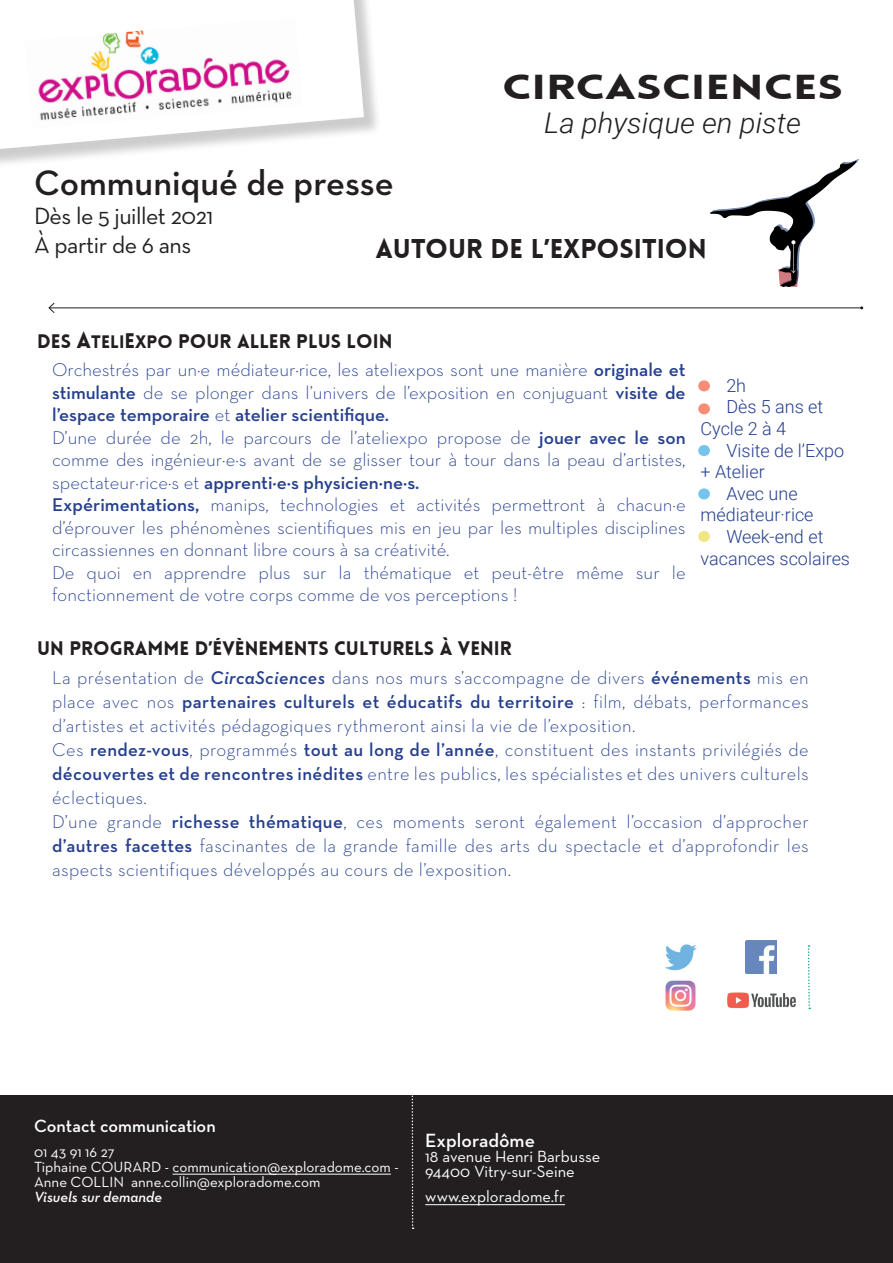
<style>
.page{position:relative;width:893px;height:1263px;background:#fff}
.page>*{position:absolute;margin:0;border:0;box-sizing:border-box;transform-origin:0 0}
.t1{font:600 36px "Neutraface Text";color:#231f20}
.t2{font:900 34.5px "Lovelo";color:#231f20;scale:1.4 1}
.t3{font:italic 300 28.5px "Roboto";color:#231f20}
.t4{font:900 27px "Lovelo";color:#231f20}
.t5{font:24px/28.8px "Neutraface Text";letter-spacing:-.02em;color:#231f20}
.t6{font:900 19.5px "Lovelo";color:#231f20}
.t7{font:600 19.5px "Neutraface Text";color:#fff}
.t8{font:300 18.75px/22.5px "Neutraface Text";color:#253f8e}
.t9{font:300 18.75px/24px "Neutraface Text";letter-spacing:.02em;color:#253f8e}
.t10{font:300 18px/21.6px "Roboto";color:#253f8e}
.t11{font:600 18px "Neutraface Text";color:#fff}
.t12{font:16.5px/15px "Neutraface Text";color:#fff}
.t13{font:15px/15px "Neutraface Text";color:#fff}
.t14{font:15px "Neutraface Text Demi Italic Alt";color:#fff}
.s1{font-size:22.5px}
.s2{font-size:18px}
.s3{font-size:21px}
.s4{font-weight:600}
.s5{font-weight:600;font-style:italic}
</style>
<div class="page">
<div style="left:0;top:0;width:382px;height:174px;background:#231f20;opacity:.75"></div>
<svg style="left:0;top:0;width:364px;height:156px"></svg>
<img style="left:24px;top:17px;width:279px;height:112px">
<div style="left:0;top:1095px;width:893px;height:168px;background:#231f20"></div>
<hr style="left:173px;top:1174px;width:218px;height:1px;background:#fff">
<svg style="left:411px;top:1095px;width:3px;height:134px"></svg>
<hr style="left:425px;top:1204px;width:140px;height:1px;background:#fff">
<svg style="left:807px;top:945px;width:4px;height:64px"></svg>
<img style="left:665px;top:944px;width:32px;height:67px">
<img style="left:746px;top:940px;width:30px;height:34px">
<img style="left:727px;top:992px;width:68px;height:17px">
<div style="left:698px;top:380px;width:12px;height:11px;background:#f58e74;border-radius:50%"></div>
<div style="left:698px;top:531px;width:12px;height:11px;background:#efe784;border-radius:50%"></div>
<div style="left:698px;top:488px;width:12px;height:11px;background:#75c4ed;border-radius:50%"></div>
<div style="left:698px;top:445px;width:12px;height:11px;background:#75c4ed;border-radius:50%"></div>
<div style="left:698px;top:403px;width:12px;height:11px;background:#f58e74;border-radius:50%"></div>
<img style="left:710px;top:159px;width:149px;height:128px">
<hr style="left:49px;top:307px;width:813px;height:1px;background:#231f20">
<svg style="left:48px;top:302px;width:7px;height:11px"></svg>
<h2 class="t2" style="left:502px;top:65px;width:245px">CIRCASCIENCES</h2>
<h3 class="t3" style="left:544px;top:103px;width:258px">La physique en piste</h3>
<h1 class="t1" style="left:34px;top:161px;width:361px">Communiqué de presse</h1>
<p class="t5" style="left:34px;top:201px;width:181px">Dès le 5 juillet 2021<br>À partir de 6 ans</p>
<h3 class="t4" style="left:375px;top:232px;width:333px">AUTOUR DE L’EXPOSITION</h3>
<p class="t6" style="left:37px;top:329px;width:357px">DES <span class="s1">A</span><span class="s2">TELI</span><span class="s3">E</span><span class="s2">XPO</span> POUR ALLER PLUS LOIN</p>
<p class="t8" style="left:52px;top:358px;width:635px">Orchestrés par un·e médiateur·rice, les ateliexpos sont une manière <span class="s4">originale et stimulante</span> de se plonger dans l’univers de l’exposition en conjuguant <span class="s4">visite de l’espace temporaire</span> et <span class="s4">atelier scientifique.<br></span>D’une durée de 2h, le parcours de l’ateliexpo propose de <span class="s4">jouer avec le son </span>comme des ingénieur·e·s avant de se glisser tour à tour dans la peau d’artistes, spectateur·rice·s et <span class="s4">apprenti·e·s physicien·ne·s.<br>Expérimentations,</span> manips, technologies et activités permettront à chacun·e d’éprouver les phénomènes scientifiques mis en jeu par les multiples disciplines circassiennes en donnant libre cours à sa créativité.<br>De quoi en apprendre plus sur la thématique et peut-être même sur le fonctionnement de votre corps comme de vos perceptions !</p>
<p class="t6" style="left:37px;top:636px;width:476px">UN PROGRAMME D’ÉVÈNEMENTS CULTURELS À VENIR</p>
<p class="t10" style="left:701px;top:374px;width:47px">• 2h</p>
<p class="t10" style="left:701px;top:395px;width:124px">• Dès 5 ans et<br>Cycle 2 à 4</p>
<p class="t10" style="left:701px;top:439px;width:145px">• Visite de l’Expo + Atelier</p>
<p class="t10" style="left:701px;top:482px;width:115px">• Avec une médiateur·rice</p>
<p class="t10" style="left:701px;top:525px;width:151px">• Week-end et vacances scolaires</p>
<p class="t9" style="left:52px;top:666px;width:758px">La présentation de <span class="s5">CircaSciences</span> dans nos murs s’accompagne de divers <span class="s4">événements</span> mis en place avec nos <span class="s4">partenaires culturels et éducatifs du territoire</span> : film, débats, performances d’artistes et activités pédagogiques rythmeront ainsi la vie de l’exposition.<br>Ces <span class="s4">rendez-vous</span>, programmés <span class="s4">tout au long de l’année</span>, constituent des instants privilégiés de <span class="s4">découvertes et de rencontres inédites</span> entre les publics, les spécialistes et des univers culturels éclectiques.<br>D’une grande <span class="s4">richesse thématique</span>, ces moments seront également l’occasion d’approcher <span class="s4">d’autres facettes</span> fascinantes de la grande famille des arts du spectacle et d’approfondir les aspects scientifiques développés au cours de l’exposition.</p>
<p class="t11" style="left:34px;top:1114px;width:183px">Contact communication</p>
<p class="t13" style="left:34px;top:1144px;width:366px">01 43 91 16 27<br>Tiphaine COURARD - communication@exploradome.com -<br>Anne COLLIN anne.collin@exploradome.com</p>
<p class="t14" style="left:34px;top:1188px;width:130px">Visuels sur demande</p>
<p class="t7" style="left:425px;top:1128px;width:111px">Exploradôme</p>
<p class="t12" style="left:425px;top:1149px;width:177px">18 avenue Henri Barbusse<br>94400 Vitry-sur-Seine</p>
<p class="t12" style="left:425px;top:1189px;width:141px">www.exploradome.fr</p>
</div>
